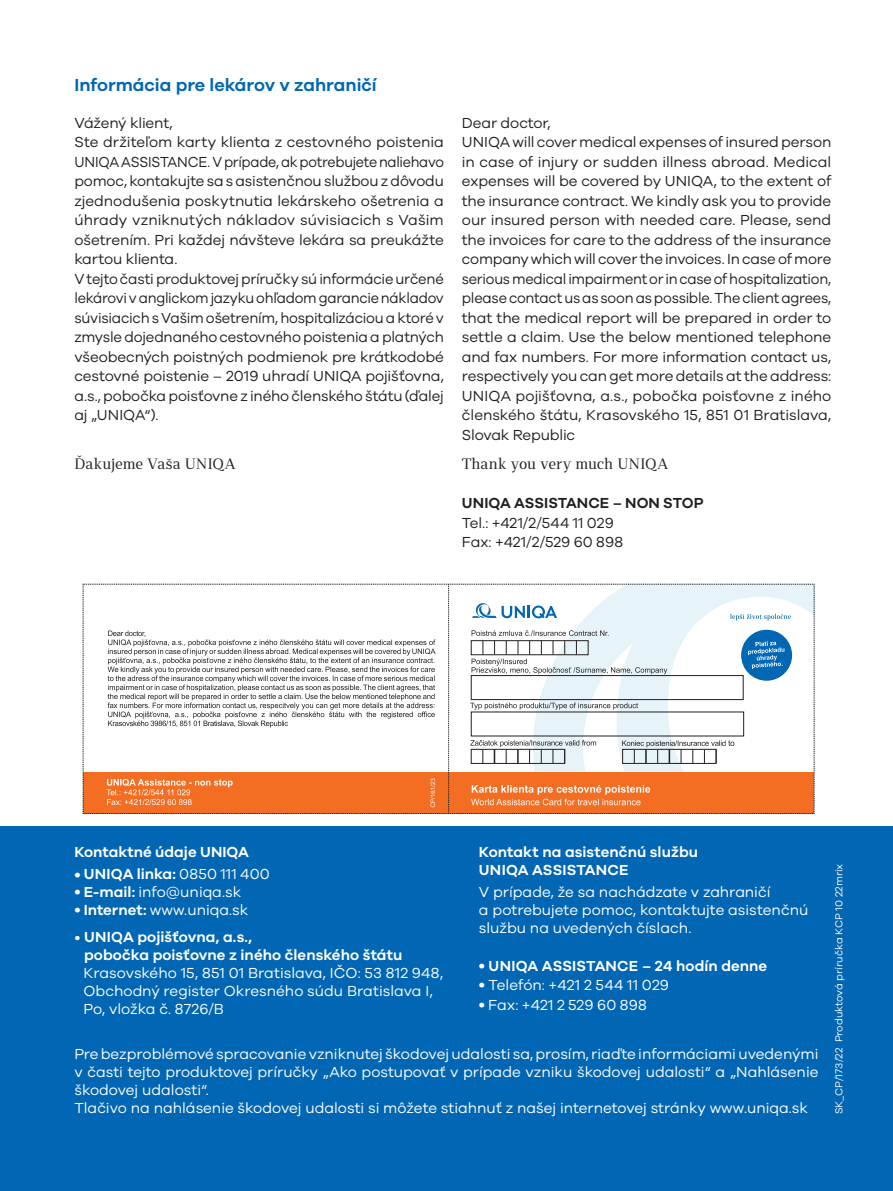
<style>
.page{position:relative;width:893px;height:1191px;background:#fff}
.page>*{position:absolute;margin:0;border:0;box-sizing:border-box;transform-origin:0 0}
.t1{font:600 18px "UNIQA Galano";color:#0166b3}
.bezny_text_doleva{font:15px/19.5px "UNIQA Galano";letter-spacing:-.01em;color:#231f20;text-align:justify}
.t2{font:15px/18px "UNIQA Galano";color:#fff;text-align:justify}
._9b{font:600 15px/18px "UNIQA Galano";letter-spacing:.005em;color:#fff}
.bezny_text_doleva-2{font:15px "Rolleston Display";letter-spacing:-.01em;color:#231f20}
.bezny_text_doleva-3{font:600 15px "UNIQA Galano";letter-spacing:.005em;color:#231f20}
.t3{font:10.5px "UNIQA Galano";color:#fff}
.s1{font-weight:400}
.s2{font-weight:600}
</style>
<div class="page">
<div style="left:0;top:826px;width:893px;height:365px;background:#0166b3"></div>
<svg style="left:83px;top:584px;width:731px;height:230px"></svg>
<p class="t1" style="left:74px;top:74px;width:304px">Informácia pre lekárov v zahraničí</p>
<p class="bezny_text_doleva" style="left:74px;top:112px;width:100px">Vážený klient,</p>
<p class="bezny_text_doleva" style="left:74px;top:132px;width:371px">Ste držiteľom karty klienta z cestovného poistenia UNIQA ASSISTANCE. V prípade, ak potrebujete naliehavo pomoc, kontakujte sa s asistenčnou službou z dôvodu zjednodušenia poskytnutia lekárskeho ošetrenia a úhrady vzniknutých nákladov súvisiacich s Vašim ošetrením. Pri každej návšteve lekára sa preukážte kartou klienta.</p>
<p class="bezny_text_doleva" style="left:74px;top:268px;width:371px">V tejto časti produktovej príručky sú informácie určené lekárovi v anglickom jazyku ohľadom garancie nákladov súvisiacich s Vašim ošetrením, hospitalizáciou a ktoré v zmysle dojednaného cestovného poistenia a platných všeobecných poistných podmienok pre krátkodobé cestovné poistenie – 2019 uhradí UNIQA pojišťovna, a.s., pobočka poisťovne z iného členského štátu (ďalej aj „UNIQA“).</p>
<p class="bezny_text_doleva-2" style="left:74px;top:455px;width:163px">Ďakujeme Vaša UNIQA</p>
<p class="bezny_text_doleva" style="left:462px;top:112px;width:90px">Dear doctor,</p>
<p class="bezny_text_doleva" style="left:462px;top:132px;width:371px">UNIQA will cover medical expenses of insured person in case of injury or sudden illness abroad. Medical expenses will be covered by UNIQA, to the extent of the insurance contract. We kindly ask you to provide our insured person with needed care. Please, send the invoices for care to the address of the insurance company which will cover the invoices. In case of more serious medical impairment or in case of hospitalization, please contact us as soon as possible. The client agrees, that the medical report will be prepared in order to settle a claim. Use the below mentioned telephone and fax numbers. For more information contact us, respectively you can get more details at the address:</p>
<p class="bezny_text_doleva" style="left:462px;top:385px;width:371px">UNIQA pojišťovna, a.s., pobočka poisťovne z iného členského štátu, Krasovského 15, 851 01 Bratislava, Slovak Republic</p>
<p class="bezny_text_doleva-2" style="left:462px;top:455px;width:208px">Thank you very much UNIQA</p>
<p class="bezny_text_doleva-3" style="left:462px;top:494px;width:243px">UNIQA ASSISTANCE – NON STOP</p>
<p class="bezny_text_doleva" style="left:462px;top:512px;width:153px">Tel.: +421/2/544 11 029</p>
<p class="bezny_text_doleva" style="left:462px;top:532px;width:163px">Fax: +421/2/529 60 898</p>
<p class="_9b" style="left:74px;top:842px;width:176px">Kontaktné údaje UNIQA</p>
<p class="_9b" style="left:74px;top:864px;width:197px">• UNIQA linka: <span class="s1">0850 111 400</span></p>
<p class="t2" style="left:74px;top:882px;width:168px"><span class="s2">• E-mail:</span> info@uniqa.sk</p>
<p class="t2" style="left:74px;top:900px;width:175px"><span class="s2">• Internet:</span> www.uniqa.sk</p>
<p class="_9b" style="left:84px;top:927px;width:320px;text-indent:-10px"><span class="s1">•</span> UNIQA pojišťovna, a.s.,<br>pobočka poisťovne z iného členského štátu</p>
<p class="t2" style="left:83px;top:963px;width:361px">Krasovského 15, 851 01 Bratislava, IČO: 53 812 948,</p>
<p class="t2" style="left:83px;top:981px;width:351px">Obchodný register Okresného súdu Bratislava I,</p>
<p class="t2" style="left:83px;top:999px;width:142px">Po, vložka č. 8726/B</p>
<p class="_9b" style="left:479px;top:842px;width:221px">Kontakt na asistenčnú službu<br>UNIQA ASSISTANCE</p>
<p class="t2" style="left:479px;top:882px;width:331px;text-align:left">V prípade, že sa nachádzate v zahraničí<br>a potrebujete pomoc, kontaktujte asistenčnú službu na uvedených číslach.</p>
<p class="_9b" style="left:479px;top:956px;width:290px">• UNIQA ASSISTANCE – 24 hodín denne</p>
<p class="t2" style="left:479px;top:975px;width:192px"><span class="s2">•</span> Telefón: +421 2 544 11 029</p>
<p class="t2" style="left:479px;top:995px;width:169px"><span class="s2">•</span> Fax: +421 2 529 60 898</p>
<p class="t2" style="left:74px;top:1045px;width:746px">Pre bezproblémové spracovanie vzniknutej škodovej udalosti sa, prosím, riaďte informáciami uvedenými v časti tejto produktovej príručky „Ako postupovať v prípade vzniku škodovej udalosti“ a „Nahlásenie škodovej udalosti“.</p>
<p class="t2" style="left:74px;top:1099px;width:735px">Tlačivo na nahlásenie škodovej udalosti si môžete stiahnuť z našej internetovej stránky www.uniqa.sk</p>
<p class="t3" style="left:833px;top:1114px;width:252px;rotate:-90deg">SK_CP/173/22 Produktová príručka KCP 10 22mrix</p>
</div>
